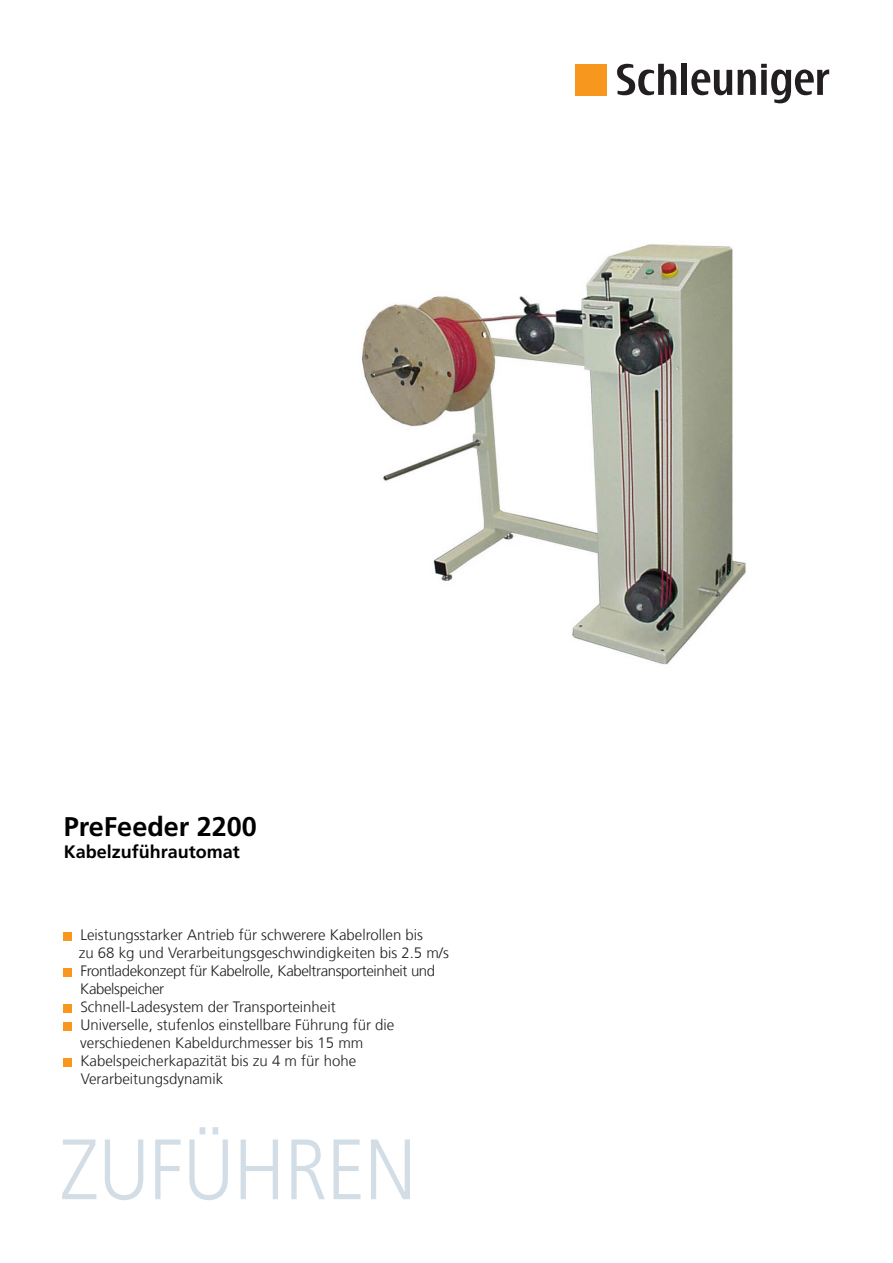
<style>
.page{position:relative;width:893px;height:1263px;background:#fff}
.page>*{position:absolute;margin:0;border:0;box-sizing:border-box;transform-origin:0 0}
.t1{font:300 85.5px "Frutiger LT Com";color:#d2dde6;scale:.89 1}
.t2{font:700 27px "Frutiger LT Com";color:#000}
.t3{font:700 18px "Frutiger LT Com";color:#000}
.copy{font:300 15px/18px "Frutiger LT Com";color:#231f20}
.copy-2{font:300 15px/18px "Frutiger LT Com";letter-spacing:-.025em;color:#231f20}
</style>
<div class="page">
<div style="left:576px;top:64px;width:31px;height:31px;background:#f7971d"></div>
<div style="left:681px;top:64px;width:6px;height:31px;background:#231f20"></div>
<svg style="left:691px;top:64px;width:138px;height:39px"></svg>
<svg style="left:617px;top:64px;width:59px;height:31px"></svg>
<div style="left:64px;top:932px;width:8px;height:8px;background:#f7971d"></div>
<div style="left:64px;top:968px;width:8px;height:8px;background:#f7971d"></div>
<div style="left:64px;top:1004px;width:8px;height:8px;background:#f7971d"></div>
<div style="left:64px;top:1022px;width:8px;height:8px;background:#f7971d"></div>
<div style="left:64px;top:1058px;width:8px;height:8px;background:#f7971d"></div>
<img style="left:362px;top:244px;width:384px;height:421px">
<p class="t2" style="left:64px;top:811px;width:195px">PreFeeder 2200</p>
<p class="t3" style="left:64px;top:841px;width:178px">Kabelzuführautomat</p>
<p class="copy" style="left:79px;top:926px;width:372px">Leistungsstarker Antrieb für schwerere Kabelrollen bis<br>zu 68 kg und Verarbeitungsgeschwindigkeiten bis 2.5 m/s</p>
<p class="copy-2" style="left:80px;top:962px;width:356px">Frontladekonzept für Kabelrolle, Kabeltransporteinheit und<br>Kabelspeicher</p>
<p class="copy" style="left:80px;top:998px;width:257px">Schnell-Ladesystem der Transporteinheit</p>
<p class="copy" style="left:80px;top:1016px;width:316px">Universelle, stufenlos einstellbare Führung für die verschiedenen Kabeldurchmesser bis 15 mm</p>
<p class="copy" style="left:80px;top:1052px;width:277px">Kabelspeicherkapazität bis zu 4 m für hohe<br>Verarbeitungsdynamik</p>
<p class="t1" style="left:61px;top:1120px;width:401px">ZUFÜHREN</p>
</div>
